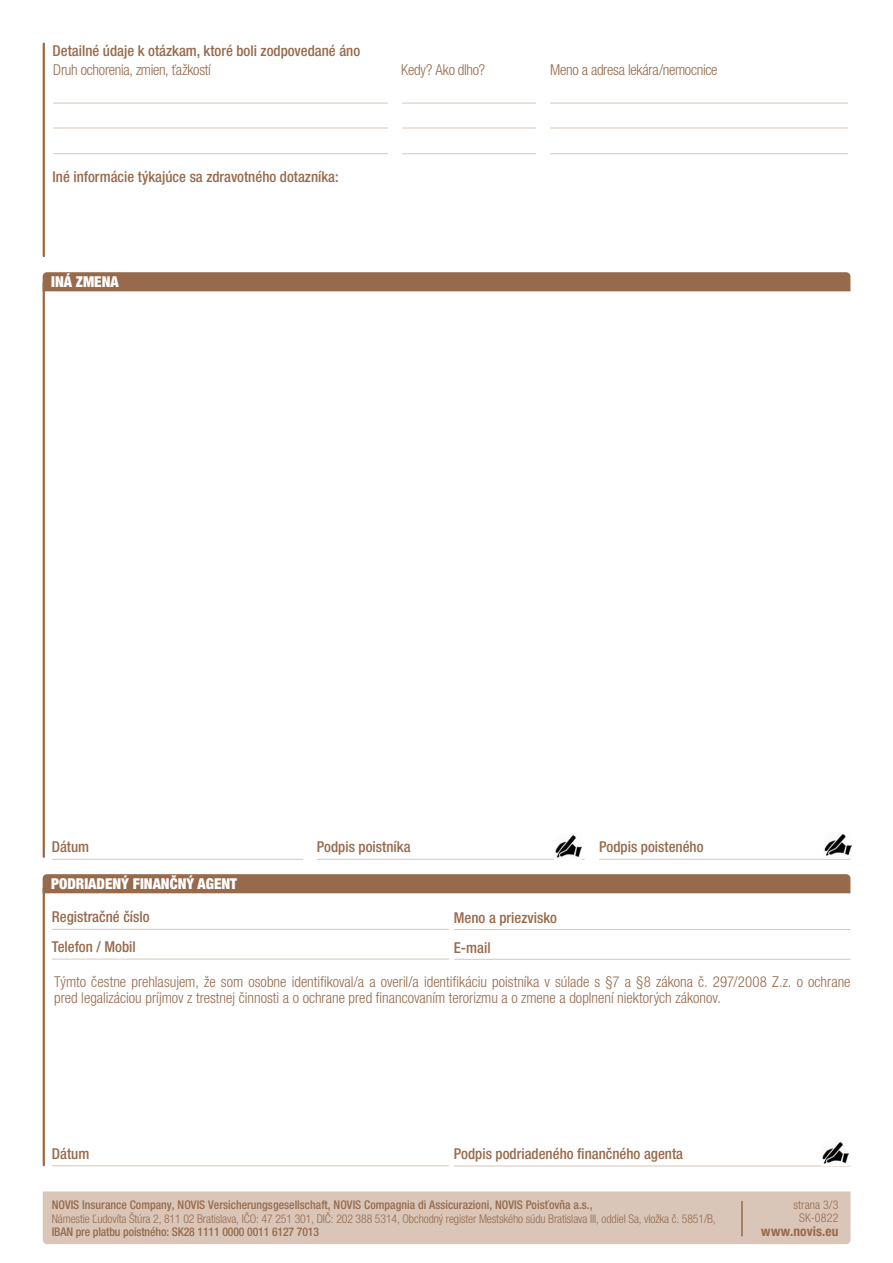
<style>
.page{position:relative;width:893px;height:1263px;background:#fff}
.page>*{position:absolute;margin:0;border:0;box-sizing:border-box;transform-origin:0 0}
.t1{font:300 condensed 15px/16.5px "Helvetica Neue LT Pro";color:#976a4c}
.t2{font:500 condensed 15px "Helvetica Neue LT Pro";color:#976a4c}
.t3{font:300 condensed 15px "Helvetica Neue LT Pro";letter-spacing:-.02em;color:#976a4c}
.t4{font:900 condensed 15px "Helvetica Neue LT Pro";color:#fff}
.t5{font:700 condensed 13.5px "Helvetica Neue LT Pro";letter-spacing:.01em;color:#976a4c}
.t6{font:500 condensed 12px/13.5px "Helvetica Neue LT Pro";color:#976a4c}
.t7{font:300 condensed 12px/13.5px "Helvetica Neue LT Pro";letter-spacing:.015em;color:#976a4c;text-align:center}
.s1{font-weight:300}
.s2{font-family:"Helvetica Neue LT Com";font-weight:300}
</style>
<div class="page">
<div style="left:43px;top:272px;width:807px;height:19px;background:#976a4c"></div>
<div style="left:43px;top:874px;width:807px;height:19px;background:#976a4c"></div>
<hr style="left:43px;top:283px;width:2px;height:574px;background:#976a4c">
<hr style="left:43px;top:888px;width:2px;height:277px;background:#976a4c">
<hr style="left:52px;top:859px;width:251px;height:1px;background:#d9c6b8">
<hr style="left:317px;top:859px;width:268px;height:1px;background:#d9c6b8">
<hr style="left:599px;top:859px;width:251px;height:1px;background:#d9c6b8">
<hr style="left:454px;top:929px;width:396px;height:1px;background:#d9c6b8">
<hr style="left:454px;top:1165px;width:396px;height:1px;background:#d9c6b8">
<hr style="left:454px;top:959px;width:396px;height:1px;background:#d9c6b8">
<hr style="left:52px;top:929px;width:397px;height:1px;background:#d9c6b8">
<hr style="left:52px;top:1165px;width:397px;height:1px;background:#d9c6b8">
<hr style="left:52px;top:959px;width:397px;height:1px;background:#d9c6b8">
<hr style="left:53px;top:103px;width:335px;height:1px;background:#d9c6b8">
<hr style="left:53px;top:128px;width:335px;height:1px;background:#d9c6b8">
<hr style="left:53px;top:153px;width:335px;height:1px;background:#d9c6b8">
<hr style="left:402px;top:103px;width:134px;height:1px;background:#d9c6b8">
<hr style="left:402px;top:128px;width:134px;height:1px;background:#d9c6b8">
<hr style="left:402px;top:153px;width:134px;height:1px;background:#d9c6b8">
<hr style="left:550px;top:103px;width:298px;height:1px;background:#d9c6b8">
<hr style="left:550px;top:128px;width:298px;height:1px;background:#d9c6b8">
<hr style="left:550px;top:153px;width:298px;height:1px;background:#d9c6b8">
<hr style="left:43px;top:44px;width:2px;height:212px;background:#976a4c">
<div style="left:43px;top:1191px;width:807px;height:53px;background:#d9c6b8"></div>
<hr style="left:741px;top:1201px;width:2px;height:35px;background:#976a4c">
<img style="left:555px;top:834px;width:27px;height:24px">
<img style="left:824px;top:834px;width:28px;height:22px">
<img style="left:822px;top:1141px;width:27px;height:23px">
<p class="t2" style="left:53px;top:41px;width:309px">Detailné údaje k otázkam, ktoré boli zodpovedané áno</p>
<p class="t3" style="left:53px;top:62px;width:159px">Druh ochorenia, zmien, ťažkostí</p>
<p class="t3" style="left:401px;top:62px;width:85px">Kedy? Ako dlho?</p>
<p class="t3" style="left:550px;top:62px;width:169px">Meno a adresa lekára/nemocnice</p>
<p class="t2" style="left:53px;top:168px;width:288px">Iné informácie týkajúce sa zdravotného dotazníka:</p>
<p class="t4" style="left:51px;top:273px;width:69px">INÁ ZMENA</p>
<p class="t2" style="left:52px;top:838px;width:39px">Dátum</p>
<p class="t2" style="left:317px;top:838px;width:95px">Podpis poistníka</p>
<p class="t2" style="left:599px;top:838px;width:106px">Podpis poisteného</p>
<p class="t4" style="left:51px;top:874px;width:187px">PODRIADENÝ FINANČNÝ AGENT</p>
<p class="t2" style="left:52px;top:908px;width:99px">Registračné číslo</p>
<p class="t2" style="left:52px;top:937px;width:85px">Telefon / Mobil</p>
<p class="t2" style="left:454px;top:909px;width:105px">Meno a priezvisko</p>
<p class="t2" style="left:454px;top:938px;width:38px">E-mail</p>
<p class="t1" style="left:54px;top:973px;width:798px">Týmto čestne prehlasujem, že som osobne identifikoval/a a overil/a identifikáciu poistníka v súlade s §7 a §8 zákona č. 297/2008 Z.z. o ochrane pred legalizáciou príjmov z trestnej činnosti a o ochrane pred financovaním terorizmu a o zmene a doplnení niektorých zákonov.</p>
<p class="t2" style="left:52px;top:1144px;width:39px">Dátum</p>
<p class="t2" style="left:454px;top:1145px;width:231px">Podpis podriadeného finančného agenta</p>
<p class="t6" style="left:52px;top:1198px;width:666px">NOVIS Insurance Company, NOVIS Versicherungsgesellschaft, NOVIS Compagnia di Assicurazioni, NOVIS Poisťovňa a.s.,<br><span class="s1">Námestie Ľudovíta Štúra 2, 811 02 Bratislava, IČO: 47 251 301, DIČ: 202 388 5314, Obchodný register</span> <span class="s2">Mestského súdu Bratislava III</span><span class="s1">, oddiel Sa, vložka č. 5851/B,<br></span>IBAN pre platbu poistného: SK28 1111 0000 0011 6127 7013</p>
<p class="t7" style="left:793px;top:1197px;width:46px">strana 3/3<br>SK-0822</p>
<p class="t5" style="left:761px;top:1222px;width:79px">www.novis.eu</p>
</div>
